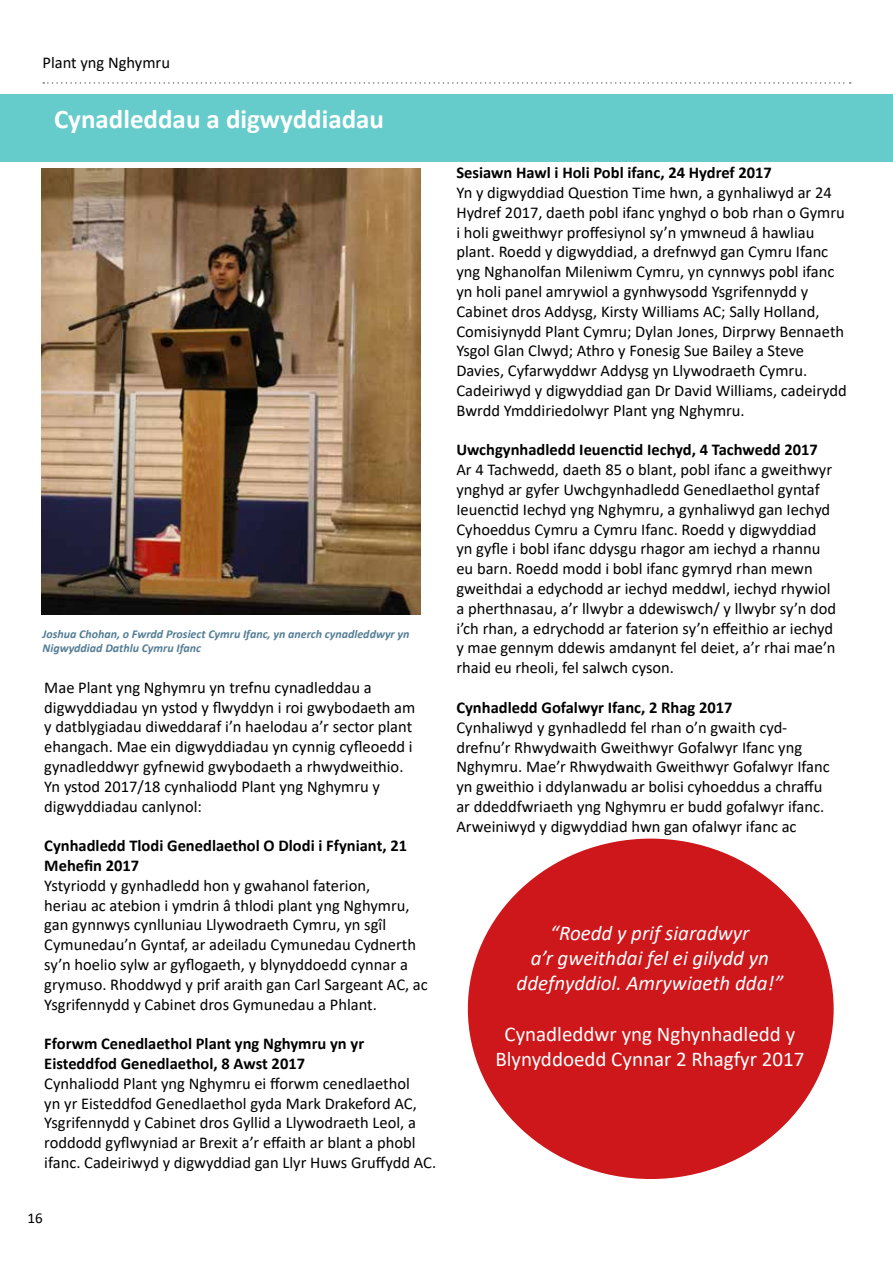
<style>
.page{position:relative;width:893px;height:1263px;background:#fff}
.page>*{position:absolute;margin:0;border:0;box-sizing:border-box;transform-origin:0 0}
.t1{font:700 27px "Calibri";color:#fff}
.t2{font:italic 21px/25.2px "Calibri";color:#fff;text-align:center}
.t3{font:21px/25.2px "Calibri";color:#fff;text-align:center}
.t4{font:16.5px/19.8px "Calibri";color:#000}
.t5{font:700 16.5px/19.8px "Calibri";color:#000}
.t6{font:15px "Calibri";color:#000}
.t7{font:italic 700 12px/14.4px "Calibri";color:#537d95}
</style>
<div class="page">
<svg style="left:43px;top:82px;width:808px;height:2px"></svg>
<div style="left:0;top:94px;width:893px;height:68px;background:#65cccb"></div>
<div style="left:467px;top:838px;width:367px;height:342px;background:#cd171a;border-radius:50%"></div>
<img style="left:42px;top:169px;width:378px;height:445px">
<p class="t4" style="left:43px;top:52px;width:129px">Plant yng Nghymru</p>
<h1 class="t1" style="left:54px;top:100px;width:331px">Cynadleddau a digwyddiadau</h1>
<p class="t7" style="left:43px;top:626px;width:368px">Joshua Chohan, o Fwrdd Prosiect Cymru Ifanc, yn anerch cynadleddwyr yn<br>Nigwyddiad Dathlu Cymru Ifanc</p>
<p class="t4" style="left:44px;top:677px;width:373px">Mae Plant yng Nghymru yn trefnu cynadleddau a digwyddiadau yn ystod y flwyddyn i roi gwybodaeth am y datblygiadau diweddaraf i’n haelodau a’r sector plant ehangach. Mae ein digwyddiadau yn cynnig cyfleoedd i gynadleddwyr gyfnewid gwybodaeth a rhwydweithio.<br>Yn ystod 2017/18 cynhaliodd Plant yng Nghymru y digwyddiadau canlynol:</p>
<p class="t5" style="left:44px;top:835px;width:364px">Cynhadledd Tlodi Genedlaethol O Dlodi i Ffyniant, 21<br>Mehefin 2017</p>
<p class="t4" style="left:44px;top:875px;width:385px">Ystyriodd y gynhadledd hon y gwahanol faterion,<br>heriau ac atebion i ymdrin â thlodi plant yng Nghymru, gan gynnwys cynlluniau Llywodraeth Cymru, yn sgîl Cymunedau’n Gyntaf, ar adeiladu Cymunedau Cydnerth sy’n hoelio sylw ar gyflogaeth, y blynyddoedd cynnar a grymuso. Rhoddwyd y prif araith gan Carl Sargeant AC, ac Ysgrifennydd y Cabinet dros Gymunedau a Phlant.</p>
<p class="t5" style="left:44px;top:1033px;width:321px">Fforwm Cenedlaethol Plant yng Nghymru yn yr<br>Eisteddfod Genedlaethol, 8 Awst 2017</p>
<p class="t4" style="left:44px;top:1073px;width:393px">Cynhaliodd Plant yng Nghymru ei fforwm cenedlaethol<br>yn yr Eisteddfod Genedlaethol gyda Mark Drakeford AC, Ysgrifennydd y Cabinet dros Gyllid a Llywodraeth Leol, a roddodd gyflwyniad ar Brexit a’r effaith ar blant a phobl ifanc. Cadeiriwyd y digwyddiad gan Llyr Huws Gruffydd AC.</p>
<p class="t6" style="left:28px;top:1208px;width:17px">16</p>
<p class="t5" style="left:456px;top:163px;width:317px">Sesiawn Hawl i Holi Pobl ifanc, 24 Hydref 2017</p>
<p class="t4" style="left:456px;top:182px;width:392px">Yn y digwyddiad Question Time hwn, a gynhaliwyd ar 24<br>Hydref 2017, daeth pobl ifanc ynghyd o bob rhan o Gymru i holi gweithwyr proffesiynol sy’n ymwneud â hawliau plant. Roedd y digwyddiad, a drefnwyd gan Cymru Ifanc yng Nghanolfan Mileniwm Cymru, yn cynnwys pobl ifanc yn holi panel amrywiol a gynhwysodd Ysgrifennydd y Cabinet dros Addysg, Kirsty Williams AC; Sally Holland, Comisiynydd Plant Cymru; Dylan Jones, Dirprwy Bennaeth Ysgol Glan Clwyd; Athro y Fonesig Sue Bailey a Steve Davies, Cyfarwyddwr Addysg yn Llywodraeth Cymru.<br>Cadeiriwyd y digwyddiad gan Dr David Williams, cadeirydd Bwrdd Ymddiriedolwyr Plant yng Nghymru.</p>
<p class="t5" style="left:456px;top:440px;width:363px">Uwchgynhadledd Ieuenctid Iechyd, 4 Tachwedd 2017</p>
<p class="t4" style="left:456px;top:459px;width:381px">Ar 4 Tachwedd, daeth 85 o blant, pobl ifanc a gweithwyr ynghyd ar gyfer Uwchgynhadledd Genedlaethol gyntaf Ieuenctid Iechyd yng Nghymru, a gynhaliwyd gan Iechyd Cyhoeddus Cymru a Cymru Ifanc. Roedd y digwyddiad yn gyfle i bobl ifanc ddysgu rhagor am iechyd a rhannu eu barn. Roedd modd i bobl ifanc gymryd rhan mewn gweithdai a edychodd ar iechyd meddwl, iechyd rhywiol a pherthnasau, a’r llwybr a ddewiswch/ y llwybr sy’n dod i’ch rhan, a edrychodd ar faterion sy’n effeithio ar iechyd y mae gennym ddewis amdanynt fel deiet, a’r rhai mae’n rhaid eu rheoli, fel salwch cyson.</p>
<p class="t5" style="left:456px;top:697px;width:278px">Cynhadledd Gofalwyr Ifanc, 2 Rhag 2017</p>
<p class="t4" style="left:456px;top:717px;width:375px">Cynhaliwyd y gynhadledd fel rhan o’n gwaith cyd&shy;drefnu’r Rhwydwaith Gweithwyr Gofalwyr Ifanc yng Nghymru. Mae’r Rhwydwaith Gweithwyr Gofalwyr Ifanc yn gweithio i ddylanwadu ar bolisi cyhoeddus a chraffu ar ddeddfwriaeth yng Nghymru er budd gofalwyr ifanc.<br>Arweiniwyd y digwyddiad hwn gan ofalwyr ifanc ac</p>
<p class="t2" style="left:517px;top:919px;width:268px">“Roedd y prif siaradwyr<br>a’r gweithdai fel ei gilydd yn ddefnyddiol. Amrywiaeth dda!”</p>
<p class="t3" style="left:495px;top:1020px;width:311px">Cynadleddwr yng Nghynhadledd y<br>Blynyddoedd Cynnar 2 Rhagfyr 2017</p>
</div>
